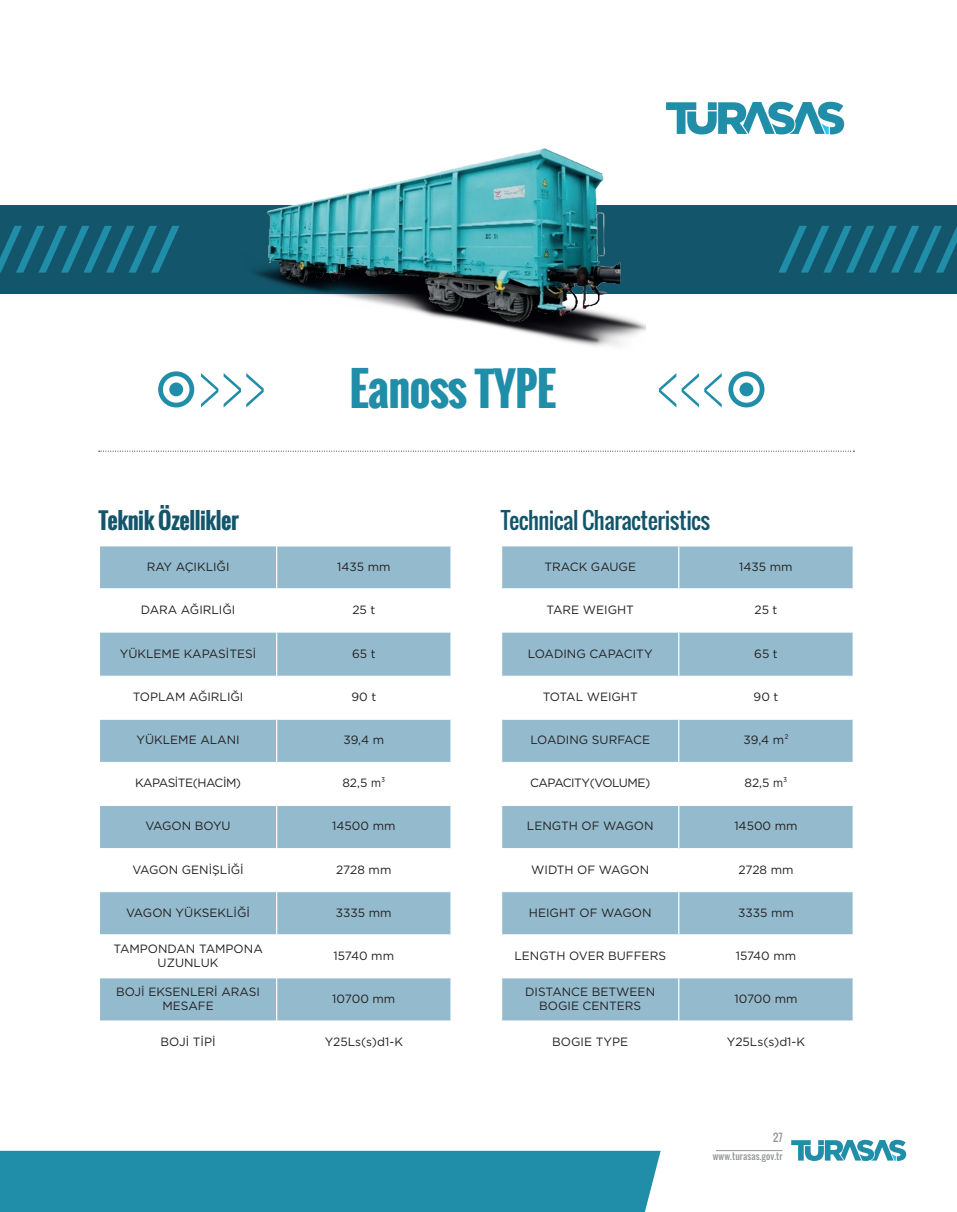
<style>
.page{position:relative;width:957px;height:1212px;background:#fff}
.page>*{position:absolute;margin:0;border:0;box-sizing:border-box;transform-origin:0 0}
.t1{font:700 45px "Oswald";letter-spacing:-.02em;color:#208da9}
.t2{font:22.5px "Oswald";letter-spacing:-.02em;color:#13556a}
.t3{font:700 22.5px "Oswald";letter-spacing:-.02em;color:#13556a}
.t4{font:12px/14.4px "Gotham";color:#231f20;text-align:center}
.t5{font:12px "Gotham";letter-spacing:-.04em;color:#231f20}
.t6{font:10.5px "Oswald";color:#939598}
.t7{font:9px "Oswald";letter-spacing:.02em;color:#939598}
.s1{font-family:"Gotham Narrow"}
</style>
<div class="page">
<svg style="left:791px;top:1140px;width:115px;height:21px"></svg>
<hr style="left:716px;top:1150px;width:66px;height:1px;background:#939598">
<div style="left:0;top:205px;width:957px;height:89px;background:#13556a"></div>
<svg style="left:0;top:226px;width:180px;height:47px"></svg>
<svg style="left:778px;top:226px;width:179px;height:47px"></svg>
<div style="left:0;top:1151px;width:660px;height:61px;background:#208da9"></div>
<svg style="left:666px;top:102px;width:178px;height:33px"></svg>
<img style="left:254px;top:148px;width:391px;height:198px">
<svg style="left:201px;top:373px;width:17px;height:34px"></svg>
<svg style="left:224px;top:373px;width:40px;height:34px"></svg>
<svg style="left:158px;top:371px;width:36px;height:36px"></svg>
<div style="left:169px;top:382px;width:14px;height:14px;background:#208da9;border-radius:50%"></div>
<svg style="left:659px;top:373px;width:62px;height:34px"></svg>
<svg style="left:728px;top:371px;width:36px;height:36px"></svg>
<div style="left:739px;top:382px;width:14px;height:14px;background:#208da9;border-radius:50%"></div>
<svg style="left:100px;top:546px;width:350px;height:474px;fill:#94bbcd"></svg>
<hr style="left:100px;top:588px;width:176px;height:2px;background:#fff">
<hr style="left:277px;top:588px;width:173px;height:2px;background:#fff">
<hr style="left:99px;top:632px;width:177px;height:1px;background:#fff">
<hr style="left:277px;top:632px;width:173px;height:1px;background:#fff">
<hr style="left:99px;top:676px;width:177px;height:1px;background:#fff">
<hr style="left:277px;top:676px;width:173px;height:1px;background:#fff">
<hr style="left:99px;top:719px;width:177px;height:1px;background:#fff">
<hr style="left:277px;top:719px;width:173px;height:1px;background:#fff">
<hr style="left:99px;top:762px;width:177px;height:1px;background:#fff">
<hr style="left:277px;top:762px;width:173px;height:1px;background:#fff">
<hr style="left:99px;top:805px;width:177px;height:1px;background:#fff">
<hr style="left:277px;top:805px;width:173px;height:1px;background:#fff">
<hr style="left:99px;top:848px;width:177px;height:1px;background:#fff">
<hr style="left:277px;top:848px;width:173px;height:1px;background:#fff">
<hr style="left:99px;top:891px;width:177px;height:1px;background:#fff">
<hr style="left:277px;top:891px;width:173px;height:1px;background:#fff">
<hr style="left:99px;top:934px;width:177px;height:1px;background:#fff">
<hr style="left:277px;top:934px;width:173px;height:1px;background:#fff">
<hr style="left:99px;top:977px;width:177px;height:1px;background:#fff">
<hr style="left:277px;top:977px;width:173px;height:1px;background:#fff">
<hr style="left:276px;top:546px;width:1px;height:43px;background:#fff">
<hr style="left:276px;top:589px;width:1px;height:43px;background:#fff">
<hr style="left:276px;top:632px;width:1px;height:44px;background:#fff">
<hr style="left:276px;top:676px;width:1px;height:43px;background:#fff">
<hr style="left:276px;top:719px;width:1px;height:43px;background:#fff">
<hr style="left:276px;top:762px;width:1px;height:43px;background:#fff">
<hr style="left:276px;top:805px;width:1px;height:43px;background:#fff">
<hr style="left:276px;top:848px;width:1px;height:44px;background:#fff">
<hr style="left:276px;top:892px;width:1px;height:43px;background:#fff">
<hr style="left:276px;top:935px;width:1px;height:43px;background:#fff">
<hr style="left:276px;top:978px;width:1px;height:43px;background:#fff">
<svg style="left:502px;top:546px;width:350px;height:474px;fill:#94bbcd"></svg>
<hr style="left:502px;top:588px;width:176px;height:2px;background:#fff">
<hr style="left:679px;top:588px;width:173px;height:2px;background:#fff">
<hr style="left:501px;top:632px;width:177px;height:1px;background:#fff">
<hr style="left:679px;top:632px;width:173px;height:1px;background:#fff">
<hr style="left:501px;top:676px;width:177px;height:1px;background:#fff">
<hr style="left:679px;top:676px;width:173px;height:1px;background:#fff">
<hr style="left:501px;top:719px;width:177px;height:1px;background:#fff">
<hr style="left:679px;top:719px;width:173px;height:1px;background:#fff">
<hr style="left:501px;top:762px;width:177px;height:1px;background:#fff">
<hr style="left:679px;top:762px;width:173px;height:1px;background:#fff">
<hr style="left:501px;top:805px;width:177px;height:1px;background:#fff">
<hr style="left:679px;top:805px;width:173px;height:1px;background:#fff">
<hr style="left:501px;top:848px;width:177px;height:1px;background:#fff">
<hr style="left:679px;top:848px;width:173px;height:1px;background:#fff">
<hr style="left:501px;top:891px;width:177px;height:1px;background:#fff">
<hr style="left:679px;top:891px;width:173px;height:1px;background:#fff">
<hr style="left:501px;top:934px;width:177px;height:1px;background:#fff">
<hr style="left:679px;top:934px;width:173px;height:1px;background:#fff">
<hr style="left:501px;top:977px;width:177px;height:1px;background:#fff">
<hr style="left:679px;top:977px;width:173px;height:1px;background:#fff">
<hr style="left:678px;top:546px;width:1px;height:43px;background:#fff">
<hr style="left:678px;top:589px;width:1px;height:43px;background:#fff">
<hr style="left:678px;top:632px;width:1px;height:44px;background:#fff">
<hr style="left:678px;top:676px;width:1px;height:43px;background:#fff">
<hr style="left:678px;top:719px;width:1px;height:43px;background:#fff">
<hr style="left:678px;top:762px;width:1px;height:43px;background:#fff">
<hr style="left:678px;top:805px;width:1px;height:43px;background:#fff">
<hr style="left:678px;top:848px;width:1px;height:44px;background:#fff">
<hr style="left:678px;top:892px;width:1px;height:43px;background:#fff">
<hr style="left:678px;top:935px;width:1px;height:43px;background:#fff">
<hr style="left:678px;top:978px;width:1px;height:43px;background:#fff">
<svg style="left:99px;top:451px;width:755px;height:1px"></svg>
<h1 class="t1" style="left:349px;top:355px;width:208px">Eanoss TYPE</h1>
<h2 class="t3" style="left:98px;top:503px;width:142px">Teknik Özellikler</h2>
<h2 class="t2" style="left:501px;top:503px;width:211px">Technical Characteristics</h2>
<p class="t4" style="left:147px;top:559px;width:84px">RAY AÇIKLIĞI</p>
<p class="t4" style="left:337px;top:559px;width:55px">1435 mm</p>
<p class="t4" style="left:141px;top:602px;width:96px">DARA AĞIRLIĞI</p>
<p class="t4" style="left:352px;top:602px;width:24px">25 t</p>
<p class="t4" style="left:120px;top:646px;width:138px">YÜKLEME KAPASİTESİ</p>
<p class="t4" style="left:352px;top:646px;width:25px">65 t</p>
<p class="t4" style="left:133px;top:689px;width:112px">TOPLAM AĞIRLIĞI</p>
<p class="t4" style="left:351px;top:689px;width:26px">90 t</p>
<p class="t4" style="left:136px;top:732px;width:105px">YÜKLEME ALANI</p>
<p class="t4" style="left:343px;top:732px;width:42px">39,4 m</p>
<p class="t5" style="left:135px;top:775px;width:108px">KAPASİTE(HACİM)</p>
<p class="t4" style="left:342px;top:776px;width:44px">82,5 <span class="s1">m³</span></p>
<p class="t4" style="left:145px;top:819px;width:87px">VAGON BOYU</p>
<p class="t4" style="left:332px;top:819px;width:65px">14500 mm</p>
<p class="t4" style="left:132px;top:862px;width:113px">VAGON GENİŞLİĞİ</p>
<p class="t4" style="left:336px;top:862px;width:57px">2728 mm</p>
<p class="t4" style="left:126px;top:905px;width:125px">VAGON YÜKSEKLİĞİ</p>
<p class="t4" style="left:336px;top:905px;width:57px">3335 mm</p>
<p class="t4" style="left:113px;top:941px;width:151px">TAMPONDAN TAMPONA<br>UZUNLUK</p>
<p class="t4" style="left:333px;top:948px;width:62px">15740 mm</p>
<p class="t4" style="left:116px;top:984px;width:145px">BOJİ EKSENLERİ ARASI<br>MESAFE</p>
<p class="t4" style="left:332px;top:991px;width:65px">10700 mm</p>
<p class="t4" style="left:161px;top:1034px;width:57px">BOJİ TİPİ</p>
<p class="t4" style="left:325px;top:1034px;width:80px">Y25Ls(s)d1-K</p>
<p class="t4" style="left:544px;top:559px;width:93px">TRACK GAUGE</p>
<p class="t4" style="left:739px;top:559px;width:55px">1435 mm</p>
<p class="t4" style="left:546px;top:602px;width:89px">TARE WEIGHT</p>
<p class="t4" style="left:754px;top:602px;width:24px">25 t</p>
<p class="t4" style="left:528px;top:646px;width:126px">LOADING CAPACITY</p>
<p class="t4" style="left:754px;top:646px;width:25px">65 t</p>
<p class="t4" style="left:542px;top:689px;width:97px">TOTAL WEIGHT</p>
<p class="t4" style="left:753px;top:689px;width:26px">90 t</p>
<p class="t4" style="left:530px;top:732px;width:121px">LOADING SURFACE</p>
<p class="t4" style="left:743px;top:732px;width:47px">39,4 m<span class="s1">²</span></p>
<p class="t5" style="left:530px;top:775px;width:121px">CAPACITY(VOLUME)</p>
<p class="t4" style="left:744px;top:776px;width:44px">82,5 <span class="s1">m³</span></p>
<p class="t4" style="left:527px;top:819px;width:128px">LENGTH OF WAGON</p>
<p class="t4" style="left:734px;top:819px;width:65px">14500 mm</p>
<p class="t4" style="left:531px;top:862px;width:119px">WIDTH OF WAGON</p>
<p class="t4" style="left:738px;top:862px;width:57px">2728 mm</p>
<p class="t4" style="left:529px;top:905px;width:124px">HEIGHT OF WAGON</p>
<p class="t4" style="left:738px;top:905px;width:57px">3335 mm</p>
<p class="t4" style="left:514px;top:948px;width:153px">LENGTH OVER BUFFERS</p>
<p class="t4" style="left:736px;top:948px;width:62px">15740 mm</p>
<p class="t4" style="left:525px;top:984px;width:131px">DISTANCE BETWEEN<br>BOGIE CENTERS</p>
<p class="t4" style="left:734px;top:991px;width:65px">10700 mm</p>
<p class="t4" style="left:552px;top:1034px;width:77px">BOGIE TYPE</p>
<p class="t4" style="left:727px;top:1034px;width:80px">Y25Ls(s)d1-K</p>
<p class="t6" style="left:773px;top:1130px;width:11px">27</p>
<p class="t7" style="left:713px;top:1150px;width:71px">www.turasas.gov.tr</p>
</div>
